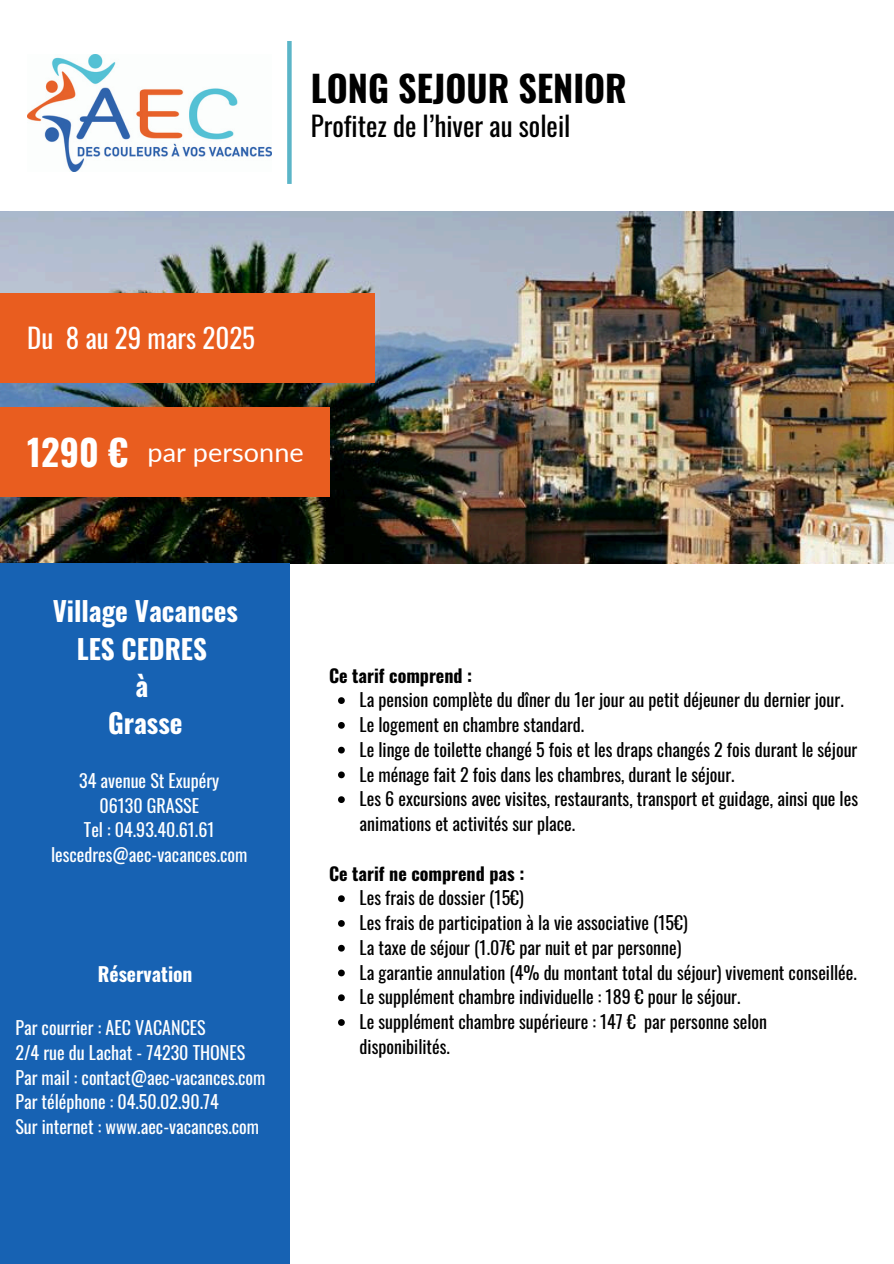
<style>
.page{position:relative;width:894px;height:1264px;background:#fff}
.page>*{position:absolute;margin:0;border:0;box-sizing:border-box;transform-origin:0 0}
.t1{font:700 36px "Oswald";color:#000}
.t2{font:700 36px "Oswald";color:#fff}
.t3{font:700 27px/37.2px "Oswald";color:#fff;text-align:center}
.t4{font:27px "Oswald";color:#000}
.t5{font:27px "Oswald";color:#fff}
.t6{font:27px "Lato";color:#fff}
.t7{font:700 19.5px "Oswald";color:#fff}
.t8{font:18px/24.8px "Oswald";color:#000}
.t9{font:18px "Oswald";color:#fff}
.t10{font:700 18px "Oswald";color:#000}
</style>
<div class="page">
<svg style="left:287px;top:41px;width:4px;height:143px"></svg>
<img style="left:0;top:211px;width:893px;height:352px">
<div style="left:0;top:563px;width:289px;height:700px;background:#1762b3"></div>
<div style="left:0;top:407px;width:329px;height:90px;background:#e95d1f"></div>
<div style="left:0;top:293px;width:374px;height:89px;background:#e95d1f"></div>
<img style="left:27px;top:54px;width:244px;height:117px">
<svg style="left:338px;top:697px;width:7px;height:7px"></svg>
<svg style="left:338px;top:722px;width:7px;height:6px"></svg>
<svg style="left:338px;top:746px;width:7px;height:7px"></svg>
<svg style="left:338px;top:771px;width:7px;height:7px"></svg>
<svg style="left:338px;top:796px;width:7px;height:7px"></svg>
<svg style="left:338px;top:895px;width:7px;height:7px"></svg>
<svg style="left:338px;top:920px;width:7px;height:6px"></svg>
<svg style="left:338px;top:944px;width:7px;height:7px"></svg>
<svg style="left:338px;top:969px;width:7px;height:7px"></svg>
<svg style="left:338px;top:994px;width:7px;height:7px"></svg>
<svg style="left:338px;top:1019px;width:7px;height:6px"></svg>
<h1 class="t1" style="left:311px;top:60px;width:317px">LONG SEJOUR SENIOR</h1>
<p class="t4" style="left:311px;top:105px;width:261px">Profitez de l’hiver au soleil</p>
<h4 class="t5" style="left:27px;top:317px;width:229px">Du 8 au 29 mars 2025</h4>
<p class="t2" style="left:27px;top:423px;width:103px">1290 €</p>
<p class="t6" style="left:148px;top:435px;width:157px">par personne</p>
<h4 class="t3" style="left:53px;top:591px;width:187px">Village Vacances<br>LES CEDRES<br>à<br>Grasse</h4>
<h5 class="t9" style="left:79px;top:766px;width:141px">34 avenue St Exupéry</h5>
<p class="t9" style="left:99px;top:791px;width:101px">06130 GRASSE</p>
<p class="t9" style="left:84px;top:816px;width:132px">Tel : 04.93.40.61.61</p>
<p class="t9" style="left:51px;top:840px;width:198px">lescedres@aec-vacances.com</p>
<h2 class="t7" style="left:98px;top:959px;width:96px">Réservation</h2>
<h4 class="t9" style="left:15px;top:1013px;width:192px">Par courrier : AEC VACANCES</h4>
<h3 class="t9" style="left:15px;top:1038px;width:231px">2/4 rue du Lachat - 74230 THONES</h3>
<p class="t9" style="left:15px;top:1063px;width:251px">Par mail : contact@aec-vacances.com</p>
<p class="t9" style="left:15px;top:1087px;width:205px">Par téléphone : 04.50.02.90.74</p>
<p class="t9" style="left:15px;top:1112px;width:245px">Sur internet : www.aec-vacances.com</p>
<p class="t10" style="left:329px;top:661px;width:145px">Ce tarif comprend :</p>
<h5 class="t8" style="left:359px;top:686px;width:485px">La pension complète du dîner du 1er jour au petit déjeuner du dernier jour.</h5>
<p class="t8" style="left:359px;top:711px;width:226px">Le logement en chambre standard.</p>
<p class="t8" style="left:359px;top:736px;width:499px">Le linge de toilette changé 5 fois et les draps changés 2 fois durant le séjour</p>
<p class="t8" style="left:359px;top:761px;width:376px">Le ménage fait 2 fois dans les chambres, durant le séjour.</p>
<p class="t8" style="left:359px;top:785px;width:500px">Les 6 excursions avec visites, restaurants, transport et guidage, ainsi que les animations et activités sur place.</p>
<p class="t10" style="left:329px;top:859px;width:197px">Ce tarif ne comprend pas :</p>
<h5 class="t8" style="left:359px;top:884px;width:166px">Les frais de dossier (15€)</h5>
<p class="t8" style="left:359px;top:909px;width:329px">Les frais de participation à la vie associative (15€)</p>
<p class="t8" style="left:359px;top:934px;width:323px">La taxe de séjour (1.07€ par nuit et par personne)</p>
<p class="t8" style="left:359px;top:959px;width:498px">La garantie annulation (4% du montant total du séjour) vivement conseillée.</p>
<p class="t8" style="left:359px;top:983px;width:382px">Le supplément chambre individuelle : 189 € pour le séjour.</p>
<p class="t8" style="left:359px;top:1008px;width:409px">Le supplément chambre supérieure : 147 € par personne selon disponibilités.</p>
</div>
